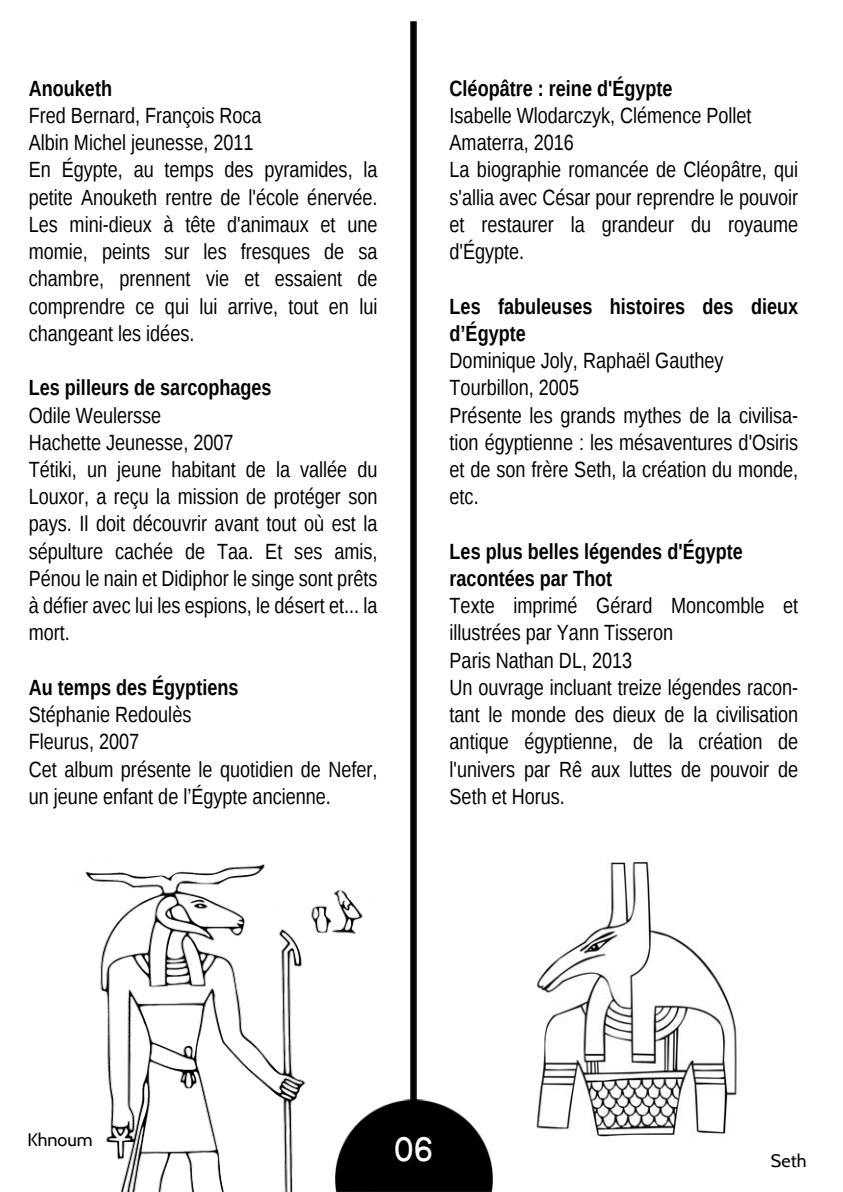
<style>
.page{position:relative;width:843px;height:1192px;background:#fff}
.page>*{position:absolute;margin:0;border:0;box-sizing:border-box;transform-origin:0 0}
.t1{font:36px "Market Fresh";color:#fff}
.t2{font:22px/27.2px "Liberation Sans Narrow";color:#000}
.t3{font:18px "Cabin";color:#000}
.s1{font-weight:700}
</style>
<div class="page">
<img style="left:411px;top:21px;width:6px;height:1078px">
<img style="left:85px;top:864px;width:278px;height:327px">
<img style="left:536px;top:859px;width:201px;height:278px">
<img style="left:335px;top:1099px;width:157px;height:92px">
<p class="t2" style="left:29px;top:75px;width:350px"><span class="s1">Anouketh<br></span>Fred Bernard, François Roca<br>Albin Michel jeunesse, 2011<br>En Égypte, au temps des pyramides, la petite Anouketh rentre de l'école énervée.<br>Les mini-dieux à tête d'animaux et une momie, peints sur les fresques de sa chambre, prennent vie et essaient de comprendre ce qui lui arrive, tout en lui changeant les idées.</p>
<p class="t2" style="left:29px;top:375px;width:350px"><span class="s1">Les pilleurs de sarcophages<br></span>Odile Weulersse<br>Hachette Jeunesse, 2007<br>Tétiki, un jeune habitant de la vallée du<br>Louxor, a reçu la mission de protéger son pays. Il doit découvrir avant tout où est la sépulture cachée de Taa. Et ses amis,<br>Pénou le nain et Didiphor le singe sont prêts à défier avec lui les espions, le désert et... la mort.</p>
<p class="t2" style="left:29px;top:674px;width:350px"><span class="s1">Au temps des Égyptiens<br></span>Stéphanie Redoulès<br>Fleurus, 2007<br>Cet album présente le quotidien de Nefer, un jeune enfant de l’Égypte ancienne.</p>
<p class="t2" style="left:450px;top:75px;width:350px"><span class="s1">Cléopâtre : reine d'Égypte<br></span>Isabelle Wlodarczyk, Clémence Pollet<br>Amaterra, 2016<br>La biographie romancée de Cléopâtre, qui s'allia avec César pour reprendre le pouvoir et restaurer la grandeur du royaume d'Égypte.</p>
<p class="t2" style="left:450px;top:293px;width:350px"><span class="s1">Les fabuleuses histoires des dieux d’Égypte<br></span>Dominique Joly, Raphaël Gauthey<br>Tourbillon, 2005<br>Présente les grands mythes de la civilisa&shy;tion égyptienne : les mésaventures d'Osiris et de son frère Seth, la création du monde, etc.</p>
<p class="t2" style="left:450px;top:538px;width:350px"><span class="s1">Les plus belles légendes d'Égypte racontées par Thot<br></span>Texte imprimé Gérard Moncomble et illustrées par Yann Tisseron<br>Paris Nathan DL, 2013<br>Un ouvrage incluant treize légendes racon&shy;tant le monde des dieux de la civilisation antique égyptienne, de la création de l'univers par Rê aux luttes de pouvoir de<br>Seth et Horus.</p>
<p class="t3" style="left:27px;top:1129px;width:67px">Khnoum</p>
<p class="t1" style="left:394px;top:1126px;width:41px">06</p>
<p class="t3" style="left:771px;top:1149px;width:37px">Seth</p>
</div>
